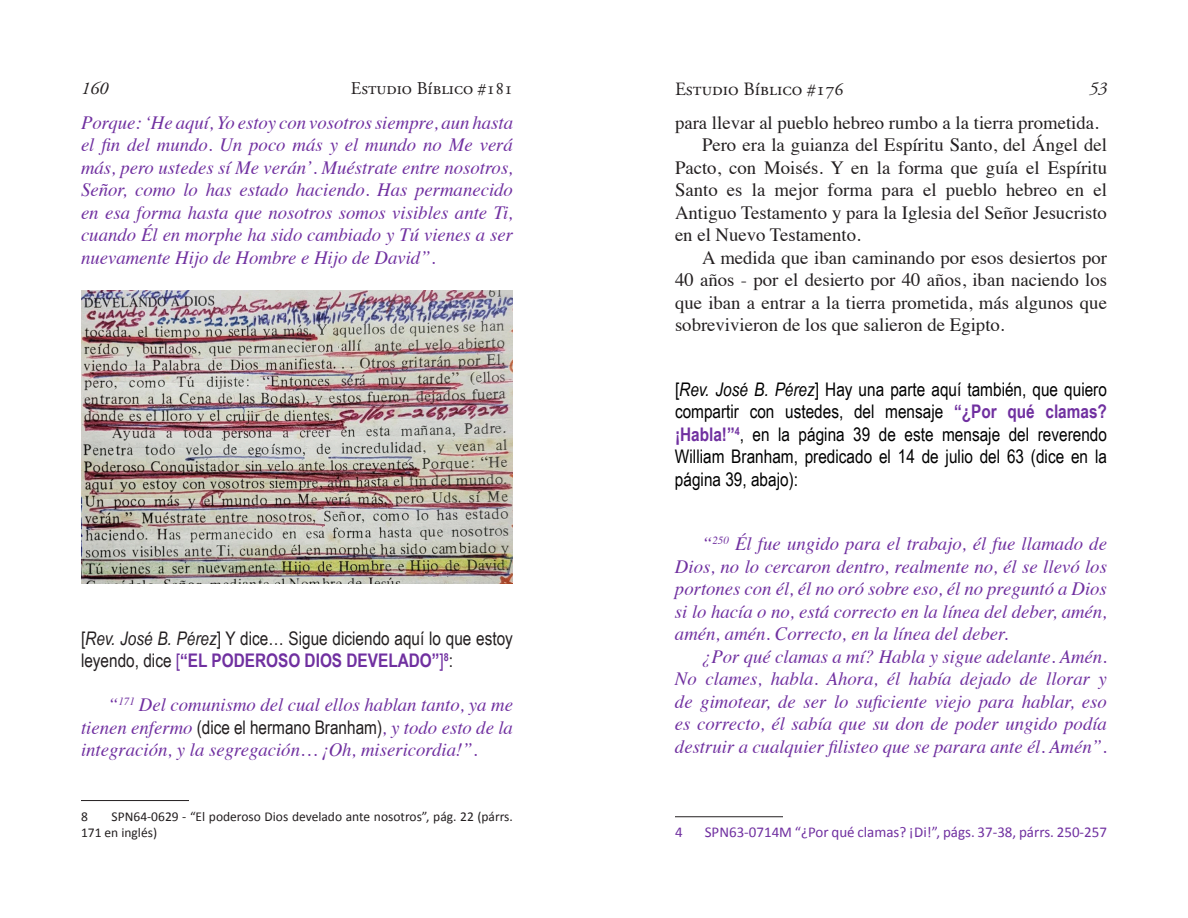
<style>
.page{position:relative;width:1188px;height:918px;background:#fff}
.page>*{position:absolute;margin:0;border:0;box-sizing:border-box;transform-origin:0 0}
.t1{font:italic 18.75px/22.5px "Times";color:#7030a0;text-align:justify}
.t2{font:18.75px "Times";color:#231f20}
.t3{font:18.75px/22.5px "Arial Narrow";color:#000;text-align:justify}
.t4{font:18.75px/22.5px "Arial Narrow";color:#231f20}
.t5{font:18.75px "Adobe Garamond Pro";color:#231f20}
.t6{font:18px "Adobe Garamond Pro";color:#231f20}
.t7{font:italic 18px "Adobe Garamond Pro";color:#231f20}
.t8{font:15px "Calibri";color:#7030a0}
.t9{font:13.5px/16.2px "Calibri";color:#231f20}
.s1{font-style:italic}
.s2{color:#7030a0}
.s3{font-weight:700;color:#7030a0}
.s4{font-family:"Arial Narrow";font-style:normal;color:#231f20}
</style>
<div class="page">
<hr style="left:81px;top:800px;width:108px;height:1px;background:#231f20">
<img style="left:81px;top:291px;width:432px;height:292px">
<hr style="left:675px;top:816px;width:108px;height:1px;background:#231f20">
<p class="t7" style="left:81px;top:78px;width:28px">160</p>
<p class="t6" style="left:351px;top:78px;width:164px">Estudio Bíblico #181</p>
<p class="t1" style="left:81px;top:110px;width:434px">Porque: ‘He aquí, Yo estoy con vosotros siempre, aun hasta el fin del mundo. Un poco más y el mundo no Me verá más, pero ustedes sí Me verán’. Muéstrate entre nosotros, Señor, como lo has estado haciendo. Has permanecido en esa forma hasta que nosotros somos visibles ante Ti, cuando Él en morphe ha sido cambiado y Tú vienes a ser nuevamente Hijo de Hombre e Hijo de David”.</p>
<p class="t4" style="left:81px;top:626px;width:433px">[<span class="s1">Rev. José B. Pérez</span>] Y dice… Sigue diciendo aquí lo que estoy leyendo, dice <span class="s2">[</span><span class="s3">“EL PODEROSO DIOS DEVELADO”</span><span class="s2">]</span><sup>8</sup>:</p>
<p class="t1" style="left:81px;top:692px;width:434px;text-indent:27px">“<sup>171</sup> Del comunismo del cual ellos hablan tanto, ya me tienen enfermo <span class="s4">(dice el hermano Branham)</span>, y todo esto de la integración, y la segregación… ¡Oh, misericordia!”.</p>
<p class="t9" style="left:81px;top:808px;width:434px;text-indent:31px">SPN64-0629 - “El poderoso Dios develado ante nosotros”, pág. 22 (párrs.<br>171 en inglés)</p>
<p class="t9" style="left:81px;top:808px;width:8px">8</p>
<p class="t5" style="left:675px;top:77px;width:170px">Estudio Bíblico #176</p>
<p class="t7" style="left:1089px;top:78px;width:19px">53</p>
<p class="t2" style="left:675px;top:105px;width:425px">para llevar al pueblo hebreo rumbo a la tierra prometida.</p>
<p class="t2" style="left:702px;top:127px;width:407px">Pero era la guianza del Espíritu Santo, del Ángel del</p>
<p class="t2" style="left:675px;top:150px;width:434px">Pacto, con Moisés. Y en la forma que guía el Espíritu</p>
<p class="t2" style="left:675px;top:172px;width:434px">Santo es la mejor forma para el pueblo hebreo en el</p>
<p class="t2" style="left:675px;top:195px;width:434px">Antiguo Testamento y para la Iglesia del Señor Jesucristo</p>
<p class="t2" style="left:675px;top:217px;width:187px">en el Nuevo Testamento.</p>
<p class="t2" style="left:702px;top:240px;width:407px">A medida que iban caminando por esos desiertos por</p>
<p class="t2" style="left:675px;top:262px;width:434px">40 años - por el desierto por 40 años, iban naciendo los</p>
<p class="t2" style="left:675px;top:285px;width:433px">que iban a entrar a la tierra prometida, más algunos que</p>
<p class="t2" style="left:675px;top:307px;width:331px">sobrevivieron de los que salieron de Egipto.</p>
<p class="t3" style="left:675px;top:377px;width:433px">[<span class="s1">Rev. José B. Pérez</span>] Hay una parte aquí también, que quiero compartir con ustedes, del mensaje <span class="s3">“¿Por qué clamas? ¡Habla!”</span><sup>4</sup>, en la página 39 de este mensaje del reverendo William Branham, predicado el 14 de julio del 63 (dice en la página 39, abajo):</p>
<p class="t1" style="left:675px;top:532px;width:434px;text-indent:27px">“<sup>250</sup> Él fue ungido para el trabajo, él fue llamado de Dios, no lo cercaron dentro, realmente no, él se llevó los portones con él, él no oró sobre eso, él no preguntó a Dios si lo hacía o no, está correcto en la línea del deber, amén, amén, amén. Correcto, en la línea del deber.</p>
<p class="t1" style="left:675px;top:644px;width:434px;text-indent:27px">¿Por qué clamas a mí? Habla y sigue adelante. Amén.<br>No clames, habla. Ahora, él había dejado de llorar y de gimotear, de ser lo suficiente viejo para hablar, eso es correcto, él sabía que su don de poder ungido podía destruir a cualquier filisteo que se parara ante él. Amén”.</p>
<p class="t8" style="left:675px;top:823px;width:9px">4</p>
<p class="t8" style="left:705px;top:823px;width:404px">SPN63-0714M “¿Por qué clamas? ¡Di!”, págs. 37-38, párrs. 250-257</p>
</div>
